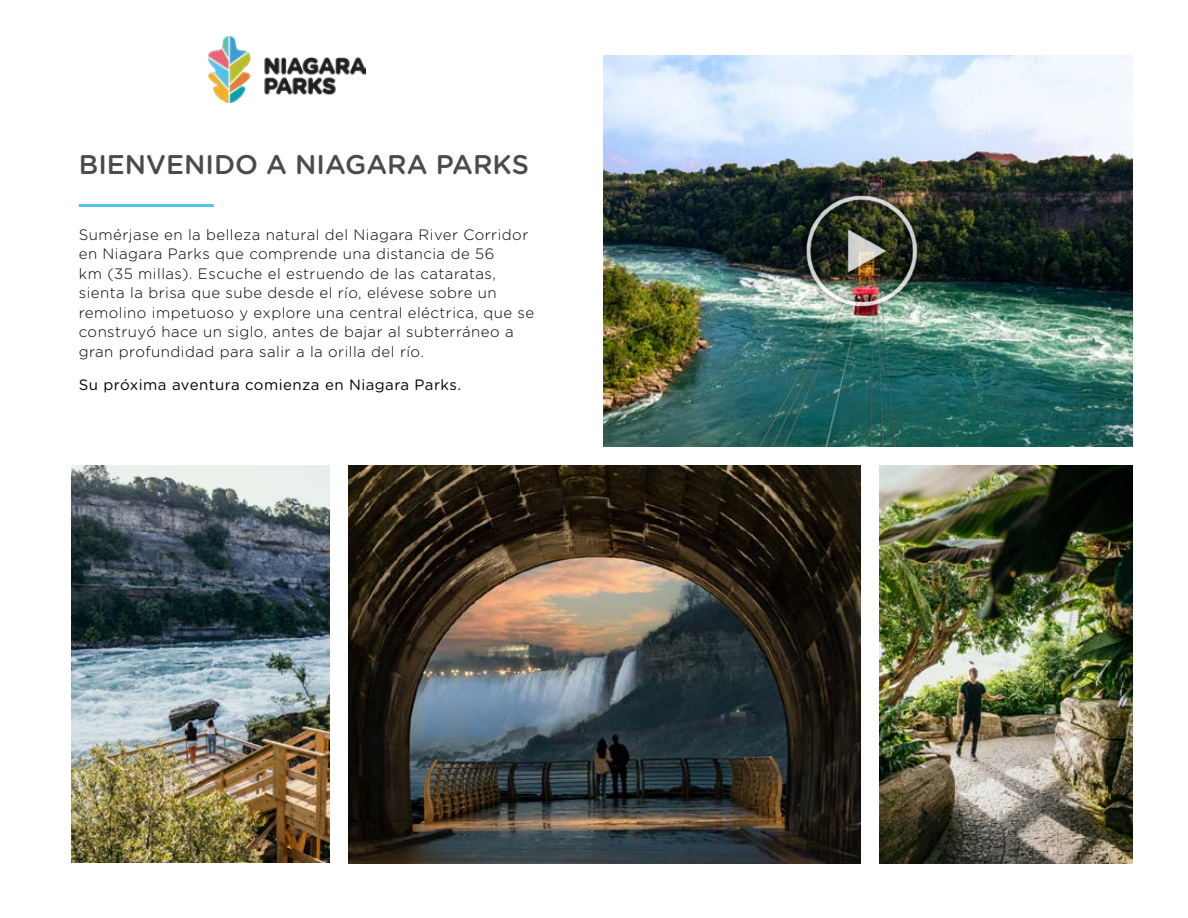
<style>
.page{position:relative;width:1188px;height:918px;background:#fff}
.page>*{position:absolute;margin:0;border:0;box-sizing:border-box;transform-origin:0 0}
.t1{font:500 27px "Gotham Rounded";color:#4f4a4a}
.t2{font:300 15px/19.5px "Gotham Rounded";letter-spacing:.03em;color:#000}
.t3{font:15px "Gotham Rounded";letter-spacing:.03em;color:#000}
</style>
<div class="page">
<img style="left:604px;top:56px;width:528px;height:390px">
<img style="left:879px;top:465px;width:253px;height:399px">
<hr style="left:79px;top:204px;width:135px;height:3px;background:#57c3e4">
<img style="left:801px;top:190px;width:122px;height:122px">
<img style="left:209px;top:36px;width:157px;height:66px">
<img style="left:71px;top:465px;width:258px;height:397px">
<img style="left:348px;top:465px;width:512px;height:399px">
<h1 class="t1" style="left:79px;top:145px;width:452px">BIENVENIDO A NIAGARA PARKS</h1>
<p class="t2" style="left:79px;top:224px;width:457px">Sumérjase en la belleza natural del Niagara River Corridor en Niagara Parks que comprende una distancia de 56<br>km (35 millas). Escuche el estruendo de las cataratas, sienta la brisa que sube desde el río, elévese sobre un remolino impetuoso y explore una central eléctrica, que se construyó hace un siglo, antes de bajar al subterráneo a gran profundidad para salir a la orilla del río.</p>
<p class="t3" style="left:79px;top:374px;width:384px">Su próxima aventura comienza en Niagara Parks.</p>
</div>
